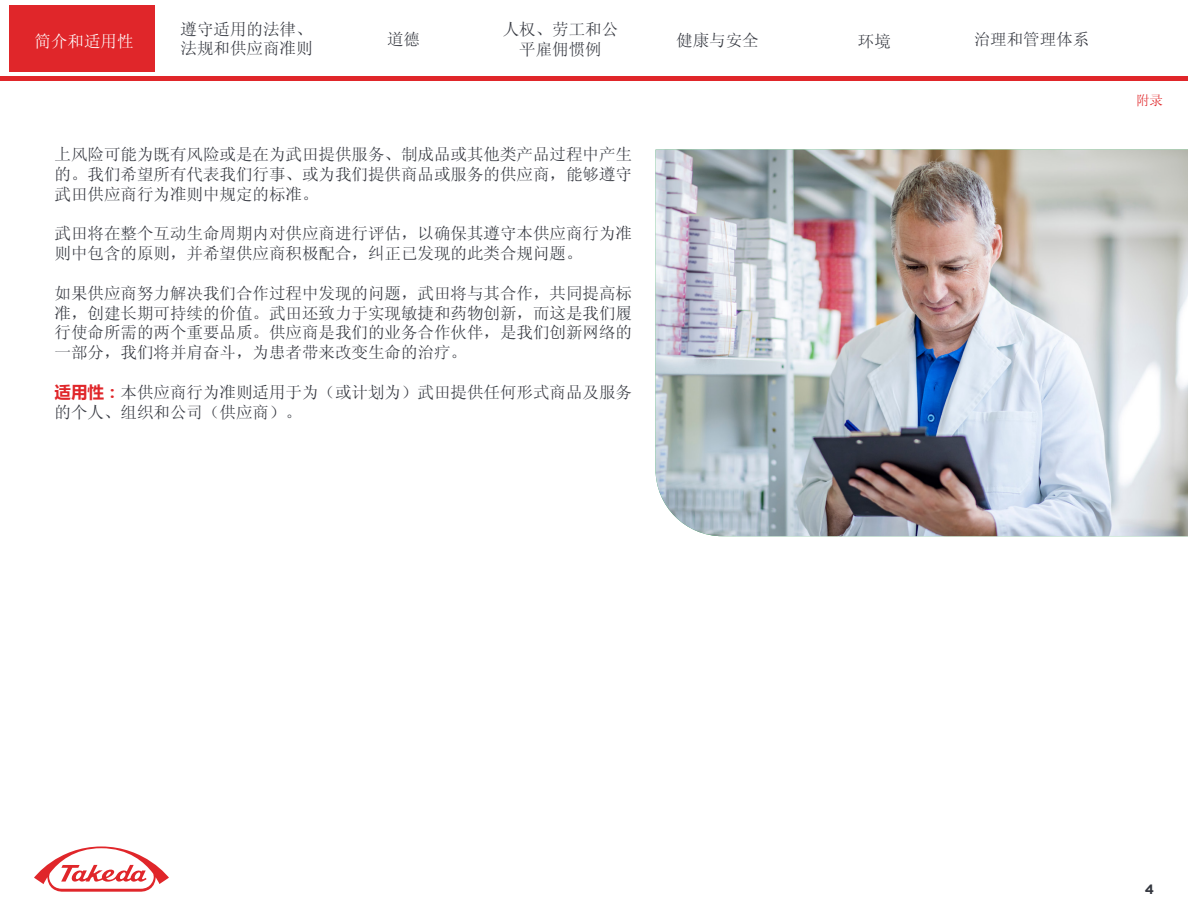
<style>
.page{position:relative;width:1188px;height:918px;background:#fff}
.page>*{position:absolute;margin:0;border:0;box-sizing:border-box;transform-origin:0 0}
.t1{font:16.5px/19.8px "Sim Sun";color:#34373f}
.t2{font:16.5px "Sim Sun";color:#fff}
.t3{font:13.5px "Sim Sun";color:#e02629}
.t4{font:700 13.5px "Gotham";color:#34373f}
.s1{font-weight:700;color:#e0262a}
</style>
<div class="page">
<svg style="left:34px;top:846px;width:135px;height:46px"></svg>
<hr style="left:0;top:77px;width:1188px;height:4px;background:#e0262a">
<div style="left:9px;top:5px;width:145px;height:67px;background:#e0262a"></div>
<img style="left:656px;top:150px;width:532px;height:386px">
<p class="t2" style="left:35px;top:33px;width:100px">简介和适用性</p>
<p class="t1" style="left:181px;top:19px;width:133px">遵守适用的法律、法规和供应商准则</p>
<p class="t1" style="left:387px;top:29px;width:34px">道德</p>
<p class="t1" style="left:503px;top:19px;width:117px;text-align:center">人权、劳工和公平雇佣惯例</p>
<p class="t1" style="left:676px;top:30px;width:84px">健康与安全</p>
<p class="t1" style="left:858px;top:31px;width:34px">环境</p>
<p class="t1" style="left:974px;top:29px;width:117px">治理和管理体系</p>
<p class="t1" style="left:55px;top:145px;width:579px;text-align:justify">上风险可能为既有风险或是在为武田提供服务、制成品或其他类产品过程中产生的。我们希望所有代表我们行事、或为我们提供商品或服务的供应商，能够遵守武田供应商行为准则中规定的标准。</p>
<p class="t1" style="left:55px;top:224px;width:579px">武田将在整个互动生命周期内对供应商进行评估，以确保其遵守本供应商行为准则中包含的原则，并希望供应商积极配合，纠正已发现的此类合规问题。</p>
<p class="t1" style="left:55px;top:283px;width:579px;text-align:justify">如果供应商努力解决我们合作过程中发现的问题，武田将与其合作，共同提高标准，创建长期可持续的价值。武田还致力于实现敏捷和药物创新，而这是我们履行使命所需的两个重要品质。供应商是我们的业务合作伙伴，是我们创新网络的一部分，我们将并肩奋斗，为患者带来改变生命的治疗。</p>
<p class="t1" style="left:55px;top:382px;width:579px"><span class="s1">适用性：</span>本供应商行为准则适用于为（或计划为）武田提供任何形式商品及服务的个人、组织和公司（供应商）。</p>
<p class="t3" style="left:1136px;top:93px;width:28px">附录</p>
<p class="t4" style="left:1145px;top:880px;width:11px">4</p>
</div>
